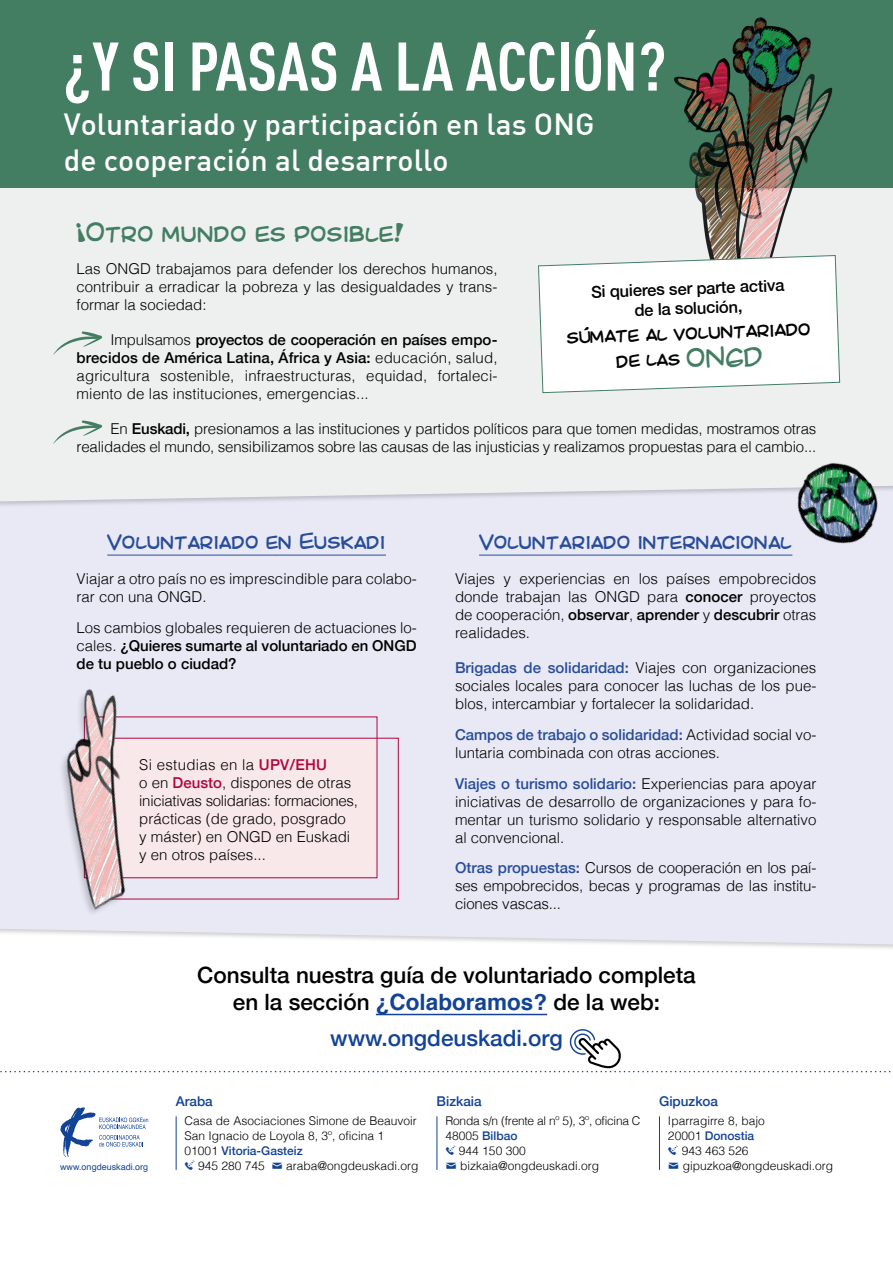
<style>
.page{position:relative;width:893px;height:1263px;background:#fff}
.page>*{position:absolute;margin:0;border:0;box-sizing:border-box;transform-origin:0 0}
.t1{font:700 67.5px "DIN Cond";color:#fff}
.t2{font:500 30px/36px "DIN";color:#fff}
.t3{font:27px "Ki Comic";color:#437e63}
.t4{font:500 22.5px/27px "Helvetica Neue";color:#000;text-align:center}
.t5{font:22.5px "Ki Comic";color:#284d99}
.t6{font:500 22.5px "Helvetica Neue";color:#134395}
.t7{font:21px/25.5px "Ki Comic";color:#000;text-align:center}
.t8{font:500 16.5px/19.8px "Helvetica Neue";color:#000;text-align:center}
.t9{font:300 15px/18px "Helvetica";color:#000;text-align:justify}
.t10{font:500 15px/18px "Helvetica Neue";color:#000;text-align:right}
.t11{font:500 15px "Helvetica Neue";color:#284d99}
.t12{font:500 13.5px "Helvetica Neue";color:#134395}
.t13{font:300 12px/15px "Helvetica";color:#000}
.t14{font:500 12px "Helvetica Neue";color:#134395}
.t15{font:300 12px "Helvetica";letter-spacing:-.02em;color:#000}
.t16{font:9px "Helvetica";color:#134395}
.s1{font-family:"Helvetica";font-weight:300}
.s2{font-family:"Helvetica Neue";font-weight:500}
.s3{font-size:27px;color:#437e63}
.s4{font-family:"Helvetica Neue";font-weight:500;color:#b0063d}
.s5{font-family:"Helvetica Neue";font-weight:500;color:#284d99}
.s6{font-family:"Helvetica";font-weight:300;color:#000}
.s7{font-family:"Helvetica";font-weight:700;color:#134395}
.s8{font-family:"Entypo";font-weight:400;font-size:21px;color:#134395}
</style>
<div class="page">
<div style="left:0;top:509px;width:893px;height:435px;background:#e9e9f6"></div>
<div style="left:0;top:187px;width:893px;height:314px;background:#edf0ee"></div>
<svg style="left:53px;top:331px;width:49px;height:24px"></svg>
<svg style="left:53px;top:420px;width:49px;height:24px"></svg>
<div style="left:0;top:0;width:893px;height:187px;background:#437e63"></div>
<hr style="left:479px;top:555px;width:313px;height:1px;background:#284d99">
<svg style="left:60px;top:1107px;width:88px;height:50px"></svg>
<img style="left:766px;top:433px;width:127px;height:144px">
<hr style="left:107px;top:555px;width:279px;height:1px;background:#284d99">
<img style="left:661px;top:17px;width:189px;height:304px">
<hr style="left:376px;top:1014px;width:171px;height:1px;background:#134395">
<hr style="left:176px;top:1116px;width:1px;height:54px;background:#134395">
<hr style="left:437px;top:1116px;width:1px;height:54px;background:#134395">
<hr style="left:659px;top:1116px;width:1px;height:54px;background:#134395">
<svg style="left:0;top:1029px;width:891px;height:43px"></svg>
<svg style="left:538px;top:255px;width:302px;height:138px"></svg>
<div style="left:105px;top:738px;width:272px;height:140px;background:#f8e8e9"></div>
<img style="left:3px;top:668px;width:196px;height:255px">
<h1 class="t1" style="left:64px;top:25px;width:604px">¿Y SI PASAS A LA ACCIÓN?</h1>
<h2 class="t2" style="left:64px;top:105px;width:532px">Voluntariado y participación en las ONG de cooperación al desarrollo</h2>
<h3 class="t3" style="left:77px;top:221px;width:330px">¡Otro mundo es posible!</h3>
<p class="t9" style="left:77px;top:259px;width:422px">Las ONGD trabajamos para defender los derechos humanos, contribuir a erradicar la pobreza y las desigualdades y trans&shy;formar la sociedad:</p>
<p class="t10" style="left:77px;top:330px;width:422px"><span class="s1">Impulsamos</span> proyectos de cooperación en países empo&shy;brecidos de América Latina, África y Asia: <span class="s1">educación, salud,</span></p>
<p class="t9" style="left:77px;top:366px;width:422px">agricultura sostenible, infraestructuras, equidad, fortaleci&shy;miento de las instituciones, emergencias...</p>
<p class="t9" style="left:77px;top:419px;width:741px;text-align:right">En <span class="s2">Euskadi,</span> presionamos a las instituciones y partidos políticos para que tomen medidas, mostramos otras realidades el mundo, sensibilizamos sobre las causas de las injusticias y realizamos propuestas para el cambio...</p>
<p class="t8" style="left:591px;top:280px;width:195px;rotate:-2deg">Si quieres ser parte activa de la solución,</p>
<h3 class="t7" style="left:567px;top:324px;width:246px;rotate:-2deg">súmate al voluntariado de las <span class="s3">ONGD</span></h3>
<h3 class="t5" style="left:107px;top:531px;width:280px">Voluntariado en Euskadi</h3>
<p class="t9" style="left:77px;top:569px;width:342px">Viajar a otro país no es imprescindible para colabo&shy;rar con una ONGD.</p>
<p class="t9" style="left:77px;top:617px;width:342px">Los cambios globales requieren de actuaciones lo-</p>
<p class="t10" style="left:77px;top:635px;width:342px;text-align:left"><span class="s1">cales.</span> ¿Quieres sumarte al voluntariado en ONGD de tu pueblo o ciudad?</p>
<p class="t9" style="left:139px;top:755px;width:220px;text-align:left">Si estudias en la <span class="s4">UPV/EHU<br></span>o en <span class="s4">Deusto</span>, dispones de otras iniciativas solidarias: formaciones, prácticas (de grado, posgrado<br>y máster) en ONGD en Euskadi y en otros países...</p>
<h3 class="t5" style="left:479px;top:531px;width:315px">Voluntariado internacional</h3>
<p class="t9" style="left:455px;top:569px;width:363px">Viajes y experiencias en los países empobrecidos donde trabajan las ONGD para <span class="s2">conocer</span> proyectos</p>
<p class="t10" style="left:455px;top:604px;width:363px"><span class="s1">de cooperación,</span> observar<span class="s1">,</span> aprender <span class="s1">y</span> descubrir <span class="s1">otras</span></p>
<p class="t9" style="left:455px;top:623px;width:77px">realidades.</p>
<p class="t9" style="left:455px;top:658px;width:363px"><span class="s5">Brigadas de solidaridad:</span> Viajes con organizaciones sociales locales para conocer las luchas de los pue&shy;blos, intercambiar y fortalecer la solidaridad.</p>
<p class="t11" style="left:455px;top:722px;width:363px">Campos de trabajo o solidaridad: <span class="s6">Actividad social vo-</span></p>
<p class="t9" style="left:455px;top:742px;width:267px">luntaria combinada con otras acciones.</p>
<p class="t11" style="left:455px;top:771px;width:363px">Viajes o turismo solidario: <span class="s6">Experiencias para apoyar</span></p>
<p class="t9" style="left:455px;top:791px;width:363px">iniciativas de desarrollo de organizaciones y para fo&shy;mentar un turismo solidario y responsable alternativo al convencional.</p>
<p class="t9" style="left:455px;top:858px;width:363px"><span class="s5">Otras propuestas:</span> Cursos de cooperación en los paí&shy;ses empobrecidos, becas y programas de las institu&shy;ciones vascas...</p>
<p class="t16" style="left:60px;top:1159px;width:90px">www.ongdeuskadi.org</p>
<h3 class="t4" style="left:197px;top:960px;width:500px">Consulta nuestra guía de voluntariado completa en la sección <span class="s7">¿Colaboramos?</span> de la web:</h3>
<h3 class="t6" style="left:330px;top:1019px;width:234px">www.ongdeuskadi.org</h3>
<p class="t12" style="left:176px;top:1090px;width:39px">Araba</p>
<p class="t13" style="left:185px;top:1112px;width:234px">Casa de Asociaciones Simone de Beauvoir<br>San Ignacio de Loyola 8, 3º, oficina 1</p>
<p class="t14" style="left:185px;top:1141px;width:120px"><span class="s6">01001</span> Vitoria-Gasteiz</p>
<p class="t13" style="left:198px;top:1157px;width:222px">945 280 745 <span class="s8">✉</span> araba@ongdeuskadi.org</p>
<p class="t12" style="left:437px;top:1090px;width:47px">Bizkaia</p>
<p class="t15" style="left:445px;top:1110px;width:197px">Ronda s/n (frente al nº 5), 3º, oficina C</p>
<p class="t14" style="left:445px;top:1126px;width:74px"><span class="s6">48005</span> Bilbao</p>
<p class="t13" style="left:445px;top:1142px;width:155px;text-indent:14px">944 150 300<br><span class="s8">✉</span> bizkaia@ongdeuskadi.org</p>
<p class="t12" style="left:659px;top:1090px;width:61px">Gipuzkoa</p>
<p class="t13" style="left:668px;top:1112px;width:98px">Iparragirre 8, bajo</p>
<p class="t14" style="left:668px;top:1126px;width:88px"><span class="s6">20001</span> Donostia</p>
<p class="t13" style="left:668px;top:1142px;width:167px;text-indent:14px">943 463 526<br><span class="s8">✉</span> gipuzkoa@ongdeuskadi.org</p>
</div>
